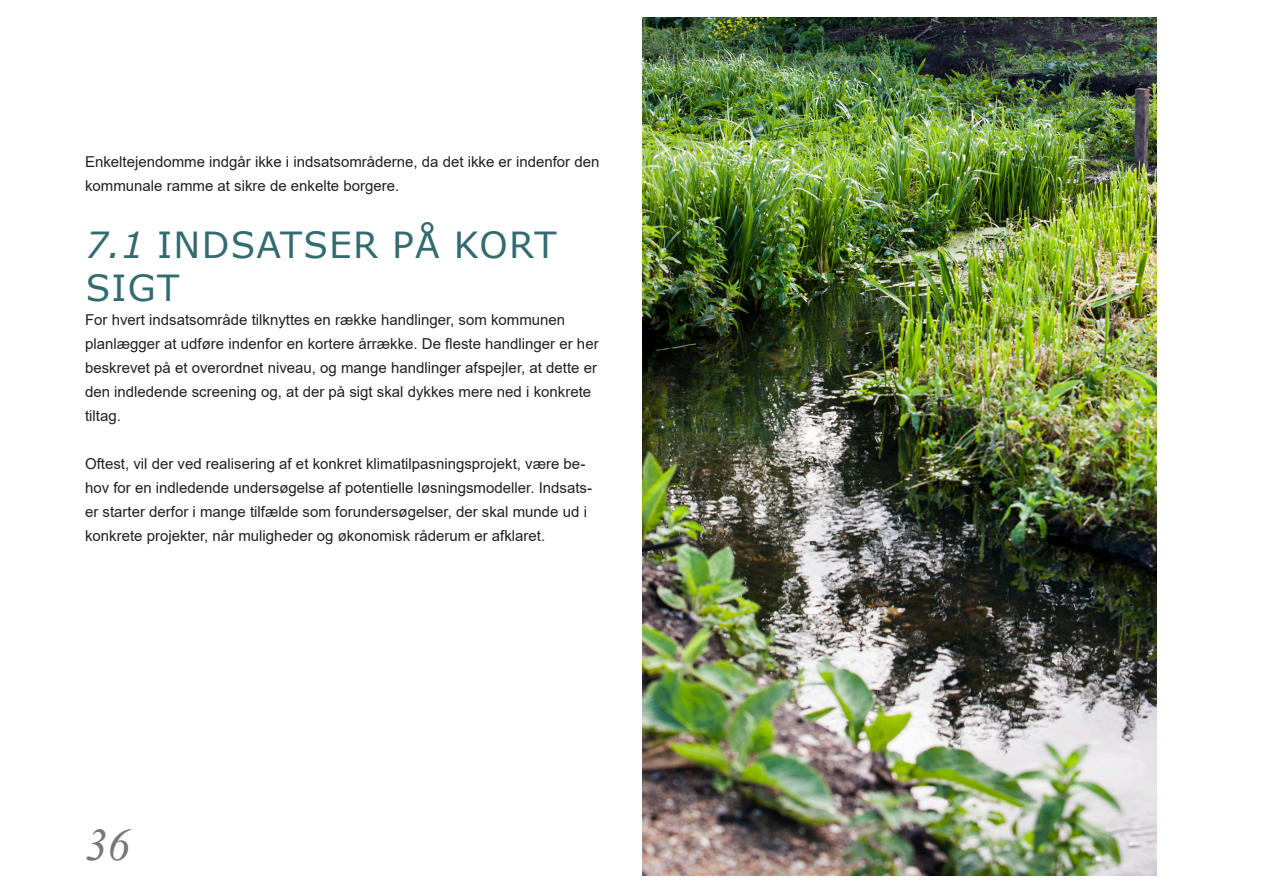
<style>
.page{position:relative;width:1263px;height:893px;background:#fff}
.page>*{position:absolute;margin:0;border:0;box-sizing:border-box;transform-origin:0 0}
.t1{font:italic 45px "Times New Roman";color:#76787b}
.Overskrifter_2{font:36px/43.2px "Verdana";letter-spacing:.035em;color:#346b70}
.Brødtekst{font:15px/24px "Arial";color:#231f20}
.s1{font-style:italic}
</style>
<div class="page">
<img style="left:642px;top:17px;width:515px;height:859px">
<p class="Brødtekst" style="left:85px;top:149px;width:516px">Enkeltejendomme indgår ikke i indsatsområderne, da det ikke er indenfor den kommunale ramme at sikre de enkelte borgere.</p>
<p class="Overskrifter_2" style="left:85px;top:223px;width:473px"><span class="s1">7.1</span> INDSATSER PÅ KORT<br>SIGT</p>
<p class="Brødtekst" style="left:85px;top:308px;width:515px">For hvert indsatsområde tilknyttes en række handlinger, som kommunen planlægger at udføre indenfor en kortere årrække. De fleste handlinger er her beskrevet på et overordnet niveau, og mange handlinger afspejler, at dette er den indledende screening og, at der på sigt skal dykkes mere ned i konkrete tiltag.</p>
<p class="Brødtekst" style="left:85px;top:452px;width:508px">Oftest, vil der ved realisering af et konkret klimatilpasningsprojekt, være be&shy;hov for en indledende undersøgelse af potentielle løsningsmodeller. Indsats&shy;er starter derfor i mange tilfælde som forundersøgelser, der skal munde ud i konkrete projekter, når muligheder og økonomisk råderum er afklaret.</p>
<p class="t1" style="left:85px;top:814px;width:46px">36</p>
</div>
